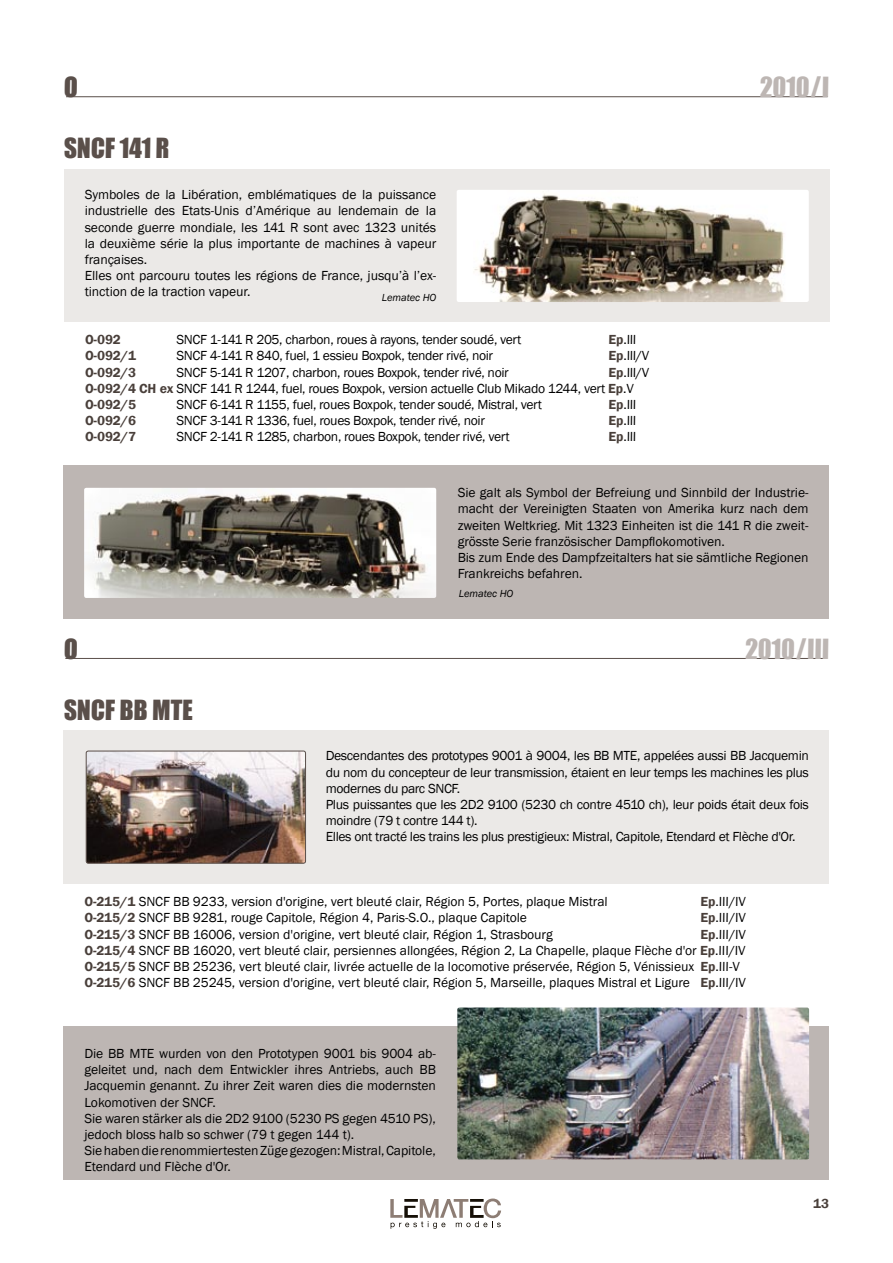
<style>
.page{position:relative;width:893px;height:1263px;background:#fff}
.page>*{position:absolute;margin:0;border:0;box-sizing:border-box;transform-origin:0 0}
.t1{font:25.5px "Impact";color:#5a4f4a}
.t2{font:25.5px "Impact";color:#bdb6b3}
.t3{font:13.5px/16.2px "Franklin Gothic";color:#000}
.t4{font:13.5px/16.2px "Franklin Gothic";letter-spacing:-.02em;color:#000}
.t5{font:600 13.5px "Franklin Gothic";color:#493f3a}
.t6{font:italic 10.5px "Franklin Gothic";color:#000}
.s1{font-weight:600;color:#493f3a}
</style>
<div class="page">
<svg style="left:390px;top:1198px;width:111px;height:31px"></svg>
<div style="left:64px;top:169px;width:766px;height:152px;background:#ebe9e7"></div>
<div style="left:64px;top:465px;width:765px;height:153px;background:#bdb6b3"></div>
<hr style="left:66px;top:96px;width:762px;height:1px;background:#5a4f4a">
<div style="left:64px;top:730px;width:765px;height:153px;background:#ebe9e7"></div>
<div style="left:63px;top:1026px;width:766px;height:153px;background:#bdb6b3"></div>
<hr style="left:65px;top:658px;width:762px;height:1px;background:#5a4f4a">
<img style="left:457px;top:1007px;width:352px;height:152px">
<img style="left:86px;top:751px;width:220px;height:112px">
<div style="left:86px;top:751px;width:220px;height:112px;border:1px solid #5a4f4a;border-radius:2px"></div>
<img style="left:457px;top:190px;width:352px;height:112px">
<img style="left:84px;top:488px;width:352px;height:110px">
<h1 class="t1" style="left:64px;top:67px;width:14px">O</h1>
<h1 class="t1" style="left:64px;top:128px;width:108px">SNCF 141 R</h1>
<p class="t3" style="left:85px;top:187px;width:353px">Symboles de la Libération, emblématiques de la puissance industrielle des Etats-Unis d’Amérique au lendemain de la seconde guerre mondiale, les 141 R sont avec 1323 unités la deuxième série la plus importante de machines à vapeur françaises.<br>Elles ont parcouru toutes les régions de France, jusqu’à l’ex&shy;tinction de la traction vapeur.</p>
<p class="t5" style="left:85px;top:331px;width:38px">O-092</p>
<p class="t3" style="left:177px;top:332px;width:346px">SNCF 1-141 R 205, charbon, roues à rayons, tender soudé, vert</p>
<p class="t3" style="left:609px;top:332px;width:29px"><span class="s1">Ep</span>.III</p>
<p class="t5" style="left:85px;top:348px;width:52px">O-092/1</p>
<p class="t3" style="left:177px;top:348px;width:318px">SNCF 4-141 R 840, fuel, 1 essieu Boxpok, tender rivé, noir</p>
<p class="t3" style="left:609px;top:348px;width:42px"><span class="s1">Ep</span>.III/V</p>
<p class="t5" style="left:85px;top:364px;width:53px">O-092/3</p>
<p class="t3" style="left:177px;top:364px;width:334px">SNCF 5-141 R 1207, charbon, roues Boxpok, tender rivé, noir</p>
<p class="t6" style="left:382px;top:291px;width:56px">Lematec HO</p>
<p class="t3" style="left:85px;top:364px;width:566px;text-indent:524px"><span class="s1">Ep</span>.III/V<br><span class="s1">O-092/4 CH ex</span> SNCF 141 R 1244, fuel, roues Boxpok, version actuelle Club Mikado 1244, vert <span class="s1">Ep</span>.V<br><span class="s1">O-092/5</span></p>
<p class="t3" style="left:177px;top:397px;width:367px">SNCF 6-141 R 1155, fuel, roues Boxpok, tender soudé, Mistral, vert</p>
<p class="t3" style="left:609px;top:397px;width:29px"><span class="s1">Ep</span>.III</p>
<p class="t5" style="left:85px;top:412px;width:53px">O-092/6</p>
<p class="t3" style="left:177px;top:413px;width:310px">SNCF 3-141 R 1336, fuel, roues Boxpok, tender rivé, noir</p>
<p class="t3" style="left:609px;top:413px;width:29px"><span class="s1">Ep</span>.III</p>
<p class="t5" style="left:85px;top:429px;width:53px">O-092/7</p>
<p class="t3" style="left:177px;top:429px;width:334px">SNCF 2-141 R 1285, charbon, roues Boxpok, tender rivé, vert</p>
<p class="t3" style="left:609px;top:429px;width:29px"><span class="s1">Ep</span>.III</p>
<h1 class="t2" style="left:760px;top:67px;width:72px">2010/I</h1>
<p class="t3" style="left:458px;top:485px;width:353px">Sie galt als Symbol der Befreiung und Sinnbild der Industrie&shy;macht der Vereinigten Staaten von Amerika kurz nach dem zweiten Weltkrieg. Mit 1323 Einheiten ist die 141 R die zweit&shy;grösste Serie französischer Dampflokomotiven.<br>Bis zum Ende des Dampfzeitalters hat sie sämtliche Regionen Frankreichs befahren.</p>
<h1 class="t1" style="left:64px;top:629px;width:14px">O</h1>
<h1 class="t1" style="left:64px;top:690px;width:131px">SNCF BB MTE</h1>
<p class="t6" style="left:459px;top:587px;width:56px">Lematec HO</p>
<h1 class="t2" style="left:745px;top:629px;width:86px">2010/III</h1>
<p class="t4" style="left:326px;top:748px;width:485px">Descendantes des prototypes 9001 à 9004, les BB MTE, appelées aussi BB Jacquemin du nom du concepteur de leur transmission, étaient en leur temps les machines les plus modernes du parc SNCF.<br>Plus puissantes que les 2D2 9100 (5230 ch contre 4510 ch), leur poids était deux fois moindre (79 t contre 144 t).<br>Elles ont tracté les trains les plus prestigieux: Mistral, Capitole, Etendard et Flèche d'Or.</p>
<p class="t3" style="left:84px;top:894px;width:525px"><span class="s1">O-215/1</span> SNCF BB 9233, version d'origine, vert bleuté clair, Région 5, Portes, plaque Mistral</p>
<p class="t3" style="left:700px;top:894px;width:47px"><span class="s1">Ep</span>.III/IV</p>
<p class="t3" style="left:84px;top:910px;width:444px"><span class="s1">O-215/2</span> SNCF BB 9281, rouge Capitole, Région 4, Paris-S.O., plaque Capitole</p>
<p class="t3" style="left:700px;top:910px;width:47px"><span class="s1">Ep</span>.III/IV</p>
<p class="t3" style="left:84px;top:926px;width:470px"><span class="s1">O-215/3</span> SNCF BB 16006, version d'origine, vert bleuté clair, Région 1, Strasbourg</p>
<p class="t3" style="left:84px;top:926px;width:663px;text-indent:616px"><span class="s1">Ep</span>.III/IV <span class="s1">O-215/4</span> SNCF BB 16020, vert bleuté clair, persiennes allongées, Région 2, La Chapelle, plaque Flèche d'or <span class="s1">Ep</span>.III/IV <span class="s1">O-215/5</span> SNCF BB 25236, vert bleuté clair, livrée actuelle de la locomotive préservée, Région 5, Vénissieux <span class="s1">Ep</span>.III-V <span class="s1">O-215/6</span> SNCF BB 25245, version d'origine, vert bleuté clair, Région 5, Marseille, plaques Mistral et Ligure <span class="s1">Ep</span>.III/IV</p>
<p class="t3" style="left:84px;top:1046px;width:353px">Die BB MTE wurden von den Prototypen 9001 bis 9004 ab&shy;geleitet und, nach dem Entwickler ihres Antriebs, auch BB Jacquemin genannt. Zu ihrer Zeit waren dies die modernsten Lokomotiven der SNCF.<br>Sie waren stärker als die 2D2 9100 (5230 PS gegen 4510 PS), jedoch bloss halb so schwer (79 t gegen 144 t).<br>Sie haben die renommiertesten Züge gezogen: Mistral, Capitole, Etendard und Flèche d'Or.</p>
<p class="t5" style="left:813px;top:1195px;width:18px">13</p>
</div>
